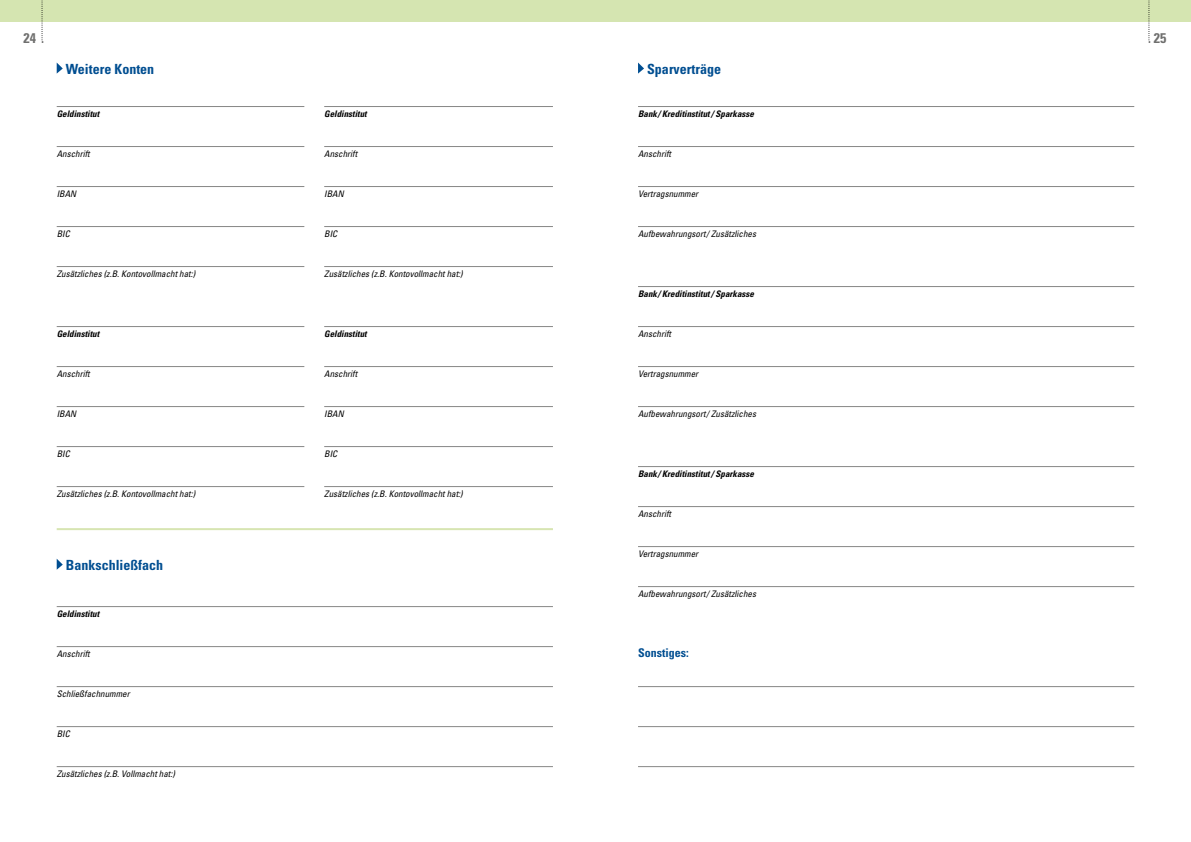
<style>
.page{position:relative;width:1191px;height:842px;background:#fff}
.page>*{position:absolute;margin:0;border:0;box-sizing:border-box;transform-origin:0 0}
.t1{font:700 condensed 14px "Univers";color:#004e91}
.t2{font:700 condensed 14px "Univers";color:#6f6f6e}
.t3{font:700 condensed 12px "Univers";color:#004e91}
.t4{font:italic condensed 9px "Univers";color:#000}
.t5{font:italic 700 condensed 9px "Univers";color:#000}
</style>
<div class="page">
<div style="left:0;top:0;width:1191px;height:21px;background:#d5e5b1"></div>
<svg style="left:42px;top:0;width:1px;height:43px"></svg>
<svg style="left:1148px;top:0;width:2px;height:43px"></svg>
<hr style="left:57px;top:106px;width:247px;height:1px;background:#878786">
<hr style="left:57px;top:146px;width:247px;height:1px;background:#878786">
<hr style="left:57px;top:186px;width:247px;height:1px;background:#878786">
<hr style="left:57px;top:226px;width:247px;height:1px;background:#878786">
<hr style="left:57px;top:266px;width:247px;height:1px;background:#878786">
<svg style="left:57px;top:63px;width:6px;height:11px"></svg>
<hr style="left:324px;top:106px;width:229px;height:1px;background:#878786">
<hr style="left:324px;top:146px;width:229px;height:1px;background:#878786">
<hr style="left:324px;top:186px;width:229px;height:1px;background:#878786">
<hr style="left:324px;top:226px;width:229px;height:1px;background:#878786">
<hr style="left:324px;top:266px;width:229px;height:1px;background:#878786">
<hr style="left:57px;top:326px;width:247px;height:1px;background:#878786">
<hr style="left:57px;top:366px;width:247px;height:1px;background:#878786">
<hr style="left:57px;top:406px;width:247px;height:1px;background:#878786">
<hr style="left:57px;top:446px;width:247px;height:1px;background:#878786">
<hr style="left:57px;top:486px;width:247px;height:1px;background:#878786">
<hr style="left:324px;top:326px;width:229px;height:1px;background:#878786">
<hr style="left:324px;top:366px;width:229px;height:1px;background:#878786">
<hr style="left:324px;top:406px;width:229px;height:1px;background:#878786">
<hr style="left:324px;top:446px;width:229px;height:1px;background:#878786">
<hr style="left:324px;top:486px;width:229px;height:1px;background:#878786">
<hr style="left:57px;top:606px;width:496px;height:1px;background:#878786">
<hr style="left:57px;top:646px;width:496px;height:1px;background:#878786">
<hr style="left:57px;top:686px;width:496px;height:1px;background:#878786">
<hr style="left:57px;top:726px;width:496px;height:1px;background:#878786">
<hr style="left:57px;top:766px;width:496px;height:1px;background:#878786">
<svg style="left:57px;top:559px;width:6px;height:11px"></svg>
<hr style="left:638px;top:106px;width:496px;height:1px;background:#878786">
<hr style="left:638px;top:146px;width:496px;height:1px;background:#878786">
<hr style="left:638px;top:186px;width:496px;height:1px;background:#878786">
<hr style="left:638px;top:226px;width:496px;height:1px;background:#878786">
<svg style="left:638px;top:63px;width:6px;height:11px"></svg>
<hr style="left:638px;top:286px;width:496px;height:1px;background:#878786">
<hr style="left:638px;top:326px;width:496px;height:1px;background:#878786">
<hr style="left:638px;top:366px;width:496px;height:1px;background:#878786">
<hr style="left:638px;top:406px;width:496px;height:1px;background:#878786">
<hr style="left:638px;top:466px;width:496px;height:1px;background:#878786">
<hr style="left:638px;top:506px;width:496px;height:1px;background:#878786">
<hr style="left:638px;top:546px;width:496px;height:1px;background:#878786">
<hr style="left:638px;top:586px;width:496px;height:1px;background:#878786">
<hr style="left:638px;top:686px;width:496px;height:1px;background:#878786">
<hr style="left:638px;top:726px;width:496px;height:1px;background:#878786">
<hr style="left:638px;top:766px;width:496px;height:1px;background:#878786">
<hr style="left:57px;top:528px;width:496px;height:2px;background:#d7e5b2">
<h1 class="t2" style="left:24px;top:29px;width:14px">24</h1>
<h1 class="t2" style="left:1153px;top:29px;width:14px">25</h1>
<h1 class="t1" style="left:66px;top:60px;width:90px">Weitere Konten</h1>
<p class="t5" style="left:57px;top:108px;width:44px">Geldinstitut</p>
<p class="t4" style="left:57px;top:148px;width:34px">Anschrift</p>
<p class="t4" style="left:57px;top:188px;width:21px">IBAN</p>
<p class="t4" style="left:57px;top:228px;width:15px">BIC</p>
<p class="t4" style="left:57px;top:268px;width:140px">Zusätzliches (z.B. Kontovollmacht hat:)</p>
<p class="t5" style="left:57px;top:328px;width:44px">Geldinstitut</p>
<p class="t4" style="left:57px;top:368px;width:34px">Anschrift</p>
<p class="t4" style="left:57px;top:408px;width:21px">IBAN</p>
<p class="t4" style="left:57px;top:448px;width:15px">BIC</p>
<p class="t4" style="left:57px;top:488px;width:140px">Zusätzliches (z.B. Kontovollmacht hat:)</p>
<h1 class="t1" style="left:66px;top:556px;width:99px">Bankschließfach</h1>
<p class="t5" style="left:57px;top:608px;width:44px">Geldinstitut</p>
<p class="t4" style="left:57px;top:648px;width:34px">Anschrift</p>
<p class="t4" style="left:57px;top:688px;width:74px">Schließfachnummer</p>
<p class="t4" style="left:57px;top:728px;width:15px">BIC</p>
<p class="t4" style="left:57px;top:768px;width:120px">Zusätzliches (z.B. Vollmacht hat:)</p>
<p class="t5" style="left:324px;top:108px;width:44px">Geldinstitut</p>
<p class="t4" style="left:324px;top:148px;width:34px">Anschrift</p>
<p class="t4" style="left:324px;top:188px;width:21px">IBAN</p>
<p class="t4" style="left:324px;top:228px;width:15px">BIC</p>
<p class="t4" style="left:324px;top:268px;width:140px">Zusätzliches (z.B. Kontovollmacht hat:)</p>
<p class="t5" style="left:324px;top:328px;width:44px">Geldinstitut</p>
<p class="t4" style="left:324px;top:368px;width:34px">Anschrift</p>
<p class="t4" style="left:324px;top:408px;width:21px">IBAN</p>
<p class="t4" style="left:324px;top:448px;width:15px">BIC</p>
<p class="t4" style="left:324px;top:488px;width:140px">Zusätzliches (z.B. Kontovollmacht hat:)</p>
<h1 class="t1" style="left:647px;top:60px;width:75px">Sparverträge</h1>
<p class="t5" style="left:638px;top:108px;width:117px">Bank/ Kreditinstitut / Sparkasse</p>
<p class="t4" style="left:638px;top:148px;width:34px">Anschrift</p>
<p class="t4" style="left:638px;top:188px;width:62px">Vertragsnummer</p>
<p class="t4" style="left:638px;top:228px;width:120px">Aufbewahrungsort / Zusätzliches</p>
<p class="t5" style="left:638px;top:288px;width:117px">Bank/ Kreditinstitut / Sparkasse</p>
<p class="t4" style="left:638px;top:328px;width:34px">Anschrift</p>
<p class="t4" style="left:638px;top:368px;width:62px">Vertragsnummer</p>
<p class="t4" style="left:638px;top:408px;width:120px">Aufbewahrungsort / Zusätzliches</p>
<p class="t5" style="left:638px;top:468px;width:117px">Bank/ Kreditinstitut / Sparkasse</p>
<p class="t4" style="left:638px;top:508px;width:34px">Anschrift</p>
<p class="t4" style="left:638px;top:548px;width:62px">Vertragsnummer</p>
<p class="t4" style="left:638px;top:588px;width:120px">Aufbewahrungsort / Zusätzliches</p>
<h2 class="t3" style="left:638px;top:645px;width:52px">Sonstiges:</h2>
</div>
